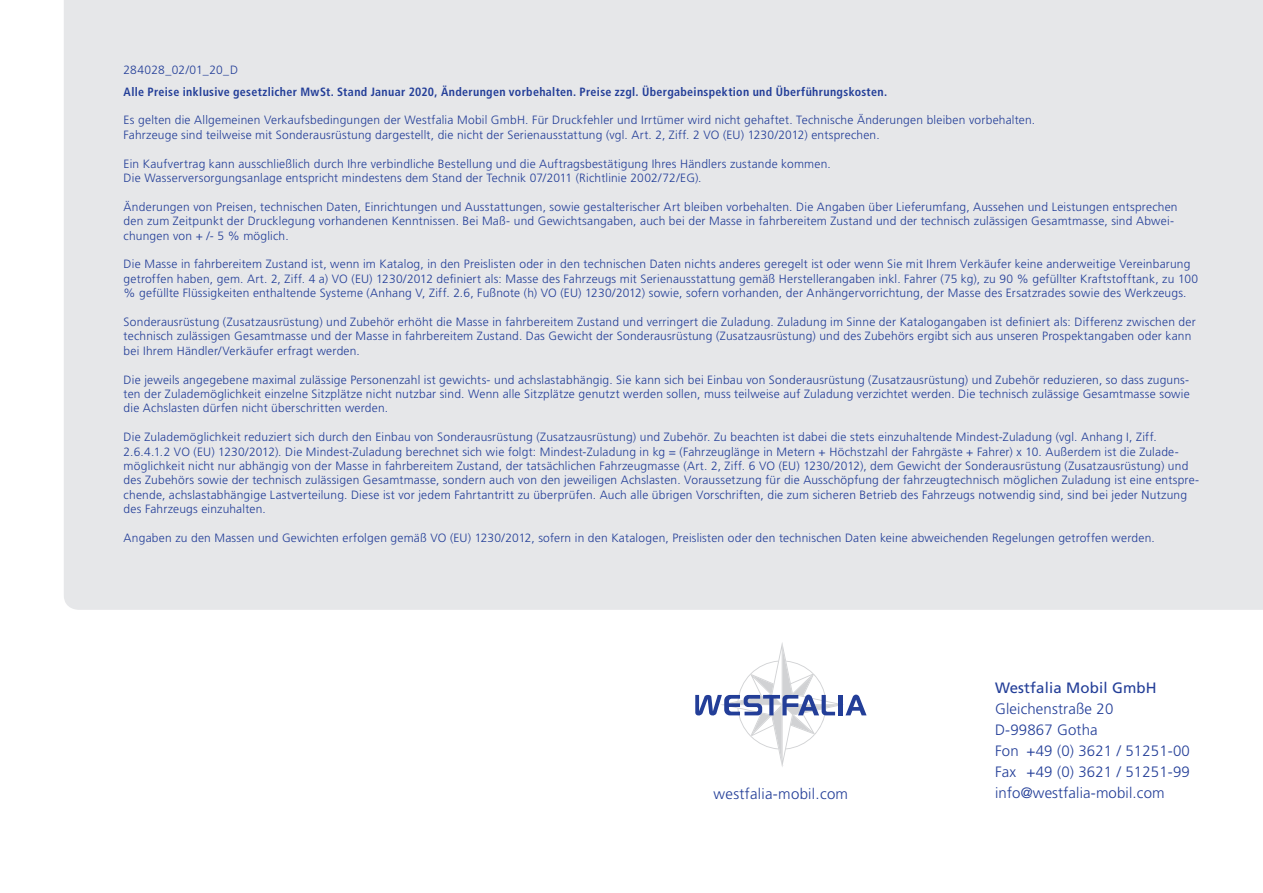
<style>
.page{position:relative;width:1263px;height:893px;background:#fff}
.page>*{position:absolute;margin:0;border:0;box-sizing:border-box;transform-origin:0 0}
.t1{font:300 15px/21px "Frutiger";letter-spacing:.01em;color:#233e98}
.t2{font:15px "Frutiger";letter-spacing:.01em;color:#233e98}
.t3{font:300 12px/14.4px "Frutiger";letter-spacing:.015em;color:#233e98}
.t4{font:700 condensed 12px "Frutiger";letter-spacing:.025em;color:#233e98}
</style>
<div class="page">
<div style="left:64px;top:0;width:1199px;height:610px;background:#e6e7e9"></div>
<svg style="left:695px;top:642px;width:171px;height:125px"></svg>
<p class="t3" style="left:124px;top:63px;width:116px">284028_02/01_20_D</p>
<p class="t4" style="left:124px;top:86px;width:765px">Alle Preise inklusive gesetzlicher MwSt. Stand Januar 2020, Änderungen vorbehalten. Preise zzgl. Übergabeinspektion und Überführungskosten.</p>
<p class="t3" style="left:124px;top:114px;width:913px">Es gelten die Allgemeinen Verkaufsbedingungen der Westfalia Mobil GmbH. Für Druckfehler und Irrtümer wird nicht gehaftet. Technische Änderungen bleiben vorbehalten.<br>Fahrzeuge sind teilweise mit Sonderausrüstung dargestellt, die nicht der Serienausstattung (vgl. Art. 2, Ziff. 2 VO (EU) 1230/2012) entsprechen.</p>
<p class="t3" style="left:124px;top:157px;width:709px">Ein Kaufvertrag kann ausschließlich durch Ihre verbindliche Bestellung und die Auftragsbestätigung Ihres Händlers zustande kommen.<br>Die Wasserversorgungsanlage entspricht mindestens dem Stand der Technik 07/2011 (Richtlinie 2002/72/EG).</p>
<p class="t3" style="left:124px;top:200px;width:1055px">Änderungen von Preisen, technischen Daten, Einrichtungen und Ausstattungen, sowie gestalterischer Art bleiben vorbehalten. Die Angaben über Lieferumfang, Aussehen und Leistungen entsprechen den zum Zeitpunkt der Drucklegung vorhandenen Kenntnissen. Bei Maß- und Gewichtsangaben, auch bei der Masse in fahrbereitem Zustand und der technisch zulässigen Gesamtmasse, sind Abwei&shy;chungen von + /- 5 % möglich.</p>
<p class="t3" style="left:124px;top:258px;width:1076px">Die Masse in fahrbereitem Zustand ist, wenn im Katalog, in den Preislisten oder in den technischen Daten nichts anderes geregelt ist oder wenn Sie mit Ihrem Verkäufer keine anderweitige Vereinbarung getroffen haben, gem. Art. 2, Ziff. 4 a) VO (EU) 1230/2012 definiert als: Masse des Fahrzeugs mit Serienausstattung gemäß Herstellerangaben inkl. Fahrer (75 kg), zu 90 % gefüllter Kraftstofftank, zu 100 % gefüllte Flüssigkeiten enthaltende Systeme (Anhang V, Ziff. 2.6, Fußnote (h) VO (EU) 1230/2012) sowie, sofern vorhanden, der Anhängervorrichtung, der Masse des Ersatzrades sowie des Werkzeugs.</p>
<p class="t3" style="left:124px;top:316px;width:1073px">Sonderausrüstung (Zusatzausrüstung) und Zubehör erhöht die Masse in fahrbereitem Zustand und verringert die Zuladung. Zuladung im Sinne der Katalogangaben ist definiert als: Differenz zwischen der technisch zulässigen Gesamtmasse und der Masse in fahrbereitem Zustand. Das Gewicht der Sonderausrüstung (Zusatzausrüstung) und des Zubehörs ergibt sich aus unseren Prospektangaben oder kann bei Ihrem Händler/Verkäufer erfragt werden.</p>
<p class="t3" style="left:124px;top:373px;width:1067px;text-align:justify">Die jeweils angegebene maximal zulässige Personenzahl ist gewichts- und achslastabhängig. Sie kann sich bei Einbau von Sonderausrüstung (Zusatzausrüstung) und Zubehör reduzieren, so dass zuguns&shy;ten der Zulademöglichkeit einzelne Sitzplätze nicht nutzbar sind. Wenn alle Sitzplätze genutzt werden sollen, muss teilweise auf Zuladung verzichtet werden. Die technisch zulässige Gesamtmasse sowie die Achslasten dürfen nicht überschritten werden.</p>
<p class="t3" style="left:124px;top:431px;width:1077px">Die Zulademöglichkeit reduziert sich durch den Einbau von Sonderausrüstung (Zusatzausrüstung) und Zubehör. Zu beachten ist dabei die stets einzuhaltende Mindest-Zuladung (vgl. Anhang I, Ziff.<br>2.6.4.1.2 VO (EU) 1230/2012). Die Mindest-Zuladung berechnet sich wie folgt: Mindest-Zuladung in kg = (Fahrzeuglänge in Metern + Höchstzahl der Fahrgäste + Fahrer) x 10. Außerdem ist die Zulade&shy;möglichkeit nicht nur abhängig von der Masse in fahrbereitem Zustand, der tatsächlichen Fahrzeugmasse (Art. 2, Ziff. 6 VO (EU) 1230/2012), dem Gewicht der Sonderausrüstung (Zusatzausrüstung) und des Zubehörs sowie der technisch zulässigen Gesamtmasse, sondern auch von den jeweiligen Achslasten. Voraussetzung für die Ausschöpfung der fahrzeugtechnisch möglichen Zuladung ist eine entspre&shy;chende, achslastabhängige Lastverteilung. Diese ist vor jedem Fahrtantritt zu überprüfen. Auch alle übrigen Vorschriften, die zum sicheren Betrieb des Fahrzeugs notwendig sind, sind bei jeder Nutzung des Fahrzeugs einzuhalten.</p>
<p class="t3" style="left:124px;top:532px;width:1033px">Angaben zu den Massen und Gewichten erfolgen gemäß VO (EU) 1230/2012, sofern in den Katalogen, Preislisten oder den technischen Daten keine abweichenden Regelungen getroffen werden.</p>
<p class="t2" style="left:995px;top:679px;width:163px">Westfalia Mobil GmbH</p>
<p class="t1" style="left:995px;top:700px;width:196px">Gleichenstraße 20<br>D-99867 Gotha<br>Fon +49 (0) 3621 / 51251-00<br>Fax +49 (0) 3621 / 51251-99</p>
<p class="t1" style="left:714px;top:784px;width:136px">westfalia-mobil.com</p>
<p class="t1" style="left:995px;top:784px;width:171px">info@westfalia-mobil.com</p>
</div>
